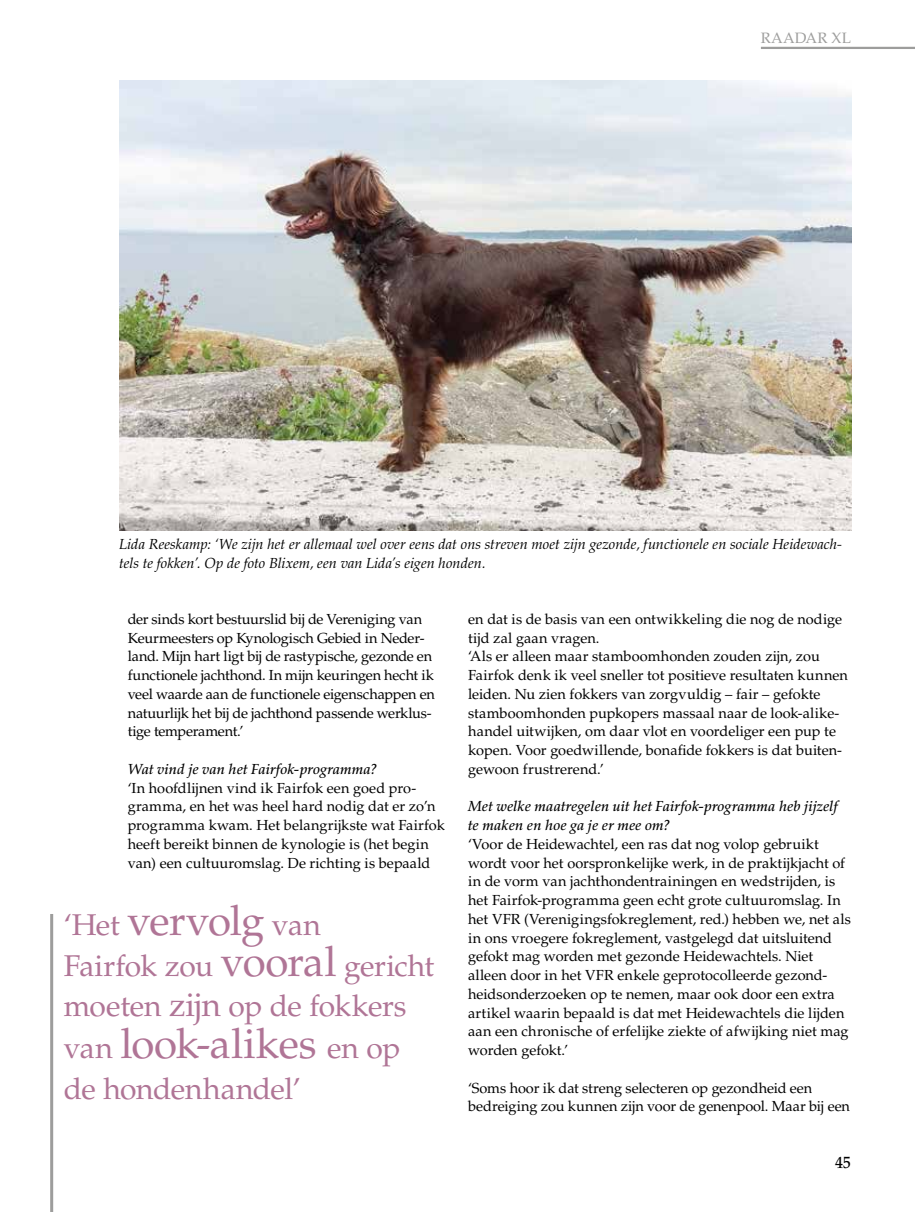
<style>
.page{position:relative;width:915px;height:1212px;background:#fff}
.page>*{position:absolute;margin:0;border:0;box-sizing:border-box;transform-origin:0 0}
.t1{font:42px "Palatino LT Std";letter-spacing:-.005em;color:#b07596}
.t2{font:30px/40.5px "Palatino LT Std";letter-spacing:-.01em;color:#b07596}
.t3{font:500 16.5px "Palatino LT Std";color:#000;scale:.95 1}
.t4{font:15px "Palatino LT Std";letter-spacing:.015em;color:#9d9d9c}
.t5{font:14.55px/18.8px "Palatino LT Std";color:#000}
.t6{font:14.55px/18.8px "Palatino LT Std";letter-spacing:-.02em;color:#000}
.t7{font:italic 14.55px/18.8px "Palatino LT Std";letter-spacing:.005em;color:#000}
.t8{font:italic 500 14.55px/18.8px "Palatino LT Std";color:#000}
.s1{font-size:42px}
.s2{font-size:33px}
.s3{font-size:30px}
</style>
<div class="page">
<hr style="left:760px;top:47px;width:154px;height:2px;background:#9d9d9c">
<hr style="left:50px;top:914px;width:3px;height:298px;background:#9d9d9c">
<img style="left:119px;top:80px;width:731px;height:450px">
<p class="t4" style="left:760px;top:29px;width:92px">RAADAR XL</p>
<p class="t7" style="left:119px;top:535px;width:724px">Lida Reeskamp: ‘We zijn het er allemaal wel over eens dat ons streven moet zijn gezonde, functionele en sociale Heidewach&shy;tels te fokken’. Op de foto Blixem, een van Lida’s eigen honden.</p>
<p class="t6" style="left:128px;top:610px;width:309px">der sinds kort bestuurslid bij de Vereniging van Keurmeesters op Kynologisch Gebied in Neder&shy;land. Mijn hart ligt bij de rastypische, gezonde en functionele jachthond. In mijn keuringen hecht ik veel waarde aan de functionele eigenschappen en natuurlijk het bij de jachthond passende werklus&shy;tige temperament.’</p>
<p class="t8" style="left:128px;top:760px;width:251px">Wat vind je van het Fairfok-programma?</p>
<p class="t5" style="left:128px;top:778px;width:318px">‘In hoofdlijnen vind ik Fairfok een goed pro&shy;gramma, en het was heel hard nodig dat er zo’n programma kwam. Het belangrijkste wat Fairfok heeft bereikt binnen de kynologie is (het begin van) een cultuuromslag. De richting is bepaald</p>
<h2 class="t2" style="left:64px;top:905px;width:372px">‘Het <span class="s1">vervolg</span> van<br>Fairfok zou <span class="s1">vooral</span> gericht moeten <span class="s2">zijn</span> op de fokkers</h2>
<h1 class="t1" style="left:64px;top:1019px;width:338px"><span class="s3">van</span> look-alikes <span class="s3">en op</span></h1>
<h2 class="t2" style="left:64px;top:1069px;width:238px">de hondenhandel’</h2>
<p class="t5" style="left:468px;top:610px;width:381px">en dat is de basis van een ontwikkeling die nog de nodige tijd zal gaan vragen.<br>‘Als er alleen maar stamboomhonden zouden zijn, zou Fairfok denk ik veel sneller tot positieve resultaten kunnen leiden. Nu zien fokkers van zorgvuldig – fair – gefokte stamboomhonden pupkopers massaal naar de look-alike&shy;handel uitwijken, om daar vlot en voordeliger een pup te kopen. Voor goedwillende, bonafide fokkers is dat buiten&shy;gewoon frustrerend.’</p>
<p class="t8" style="left:468px;top:797px;width:371px">Met welke maatregelen uit het Fairfok-programma heb jijzelf te maken en hoe ga je er mee om?</p>
<p class="t5" style="left:468px;top:835px;width:384px">‘Voor de Heidewachtel, een ras dat nog volop gebruikt wordt voor het oorspronkelijke werk, in de praktijkjacht of in de vorm van jachthondentrainingen en wedstrijden, is het Fairfok-programma geen echt grote cultuuromslag. In het VFR (Verenigingsfokreglement, red.) hebben we, net als in ons vroegere fokreglement, vastgelegd dat uitsluitend gefokt mag worden met gezonde Heidewachtels. Niet alleen door in het VFR enkele geprotocolleerde gezond&shy;heidsonderzoeken op te nemen, maar ook door een extra artikel waarin bepaald is dat met Heidewachtels die lijden aan een chronische of erfelijke ziekte of afwijking niet mag worden gefokt.’</p>
<p class="t5" style="left:468px;top:1078px;width:383px">‘Soms hoor ik dat streng selecteren op gezondheid een bedreiging zou kunnen zijn voor de genenpool. Maar bij een</p>
<p class="t3" style="left:834px;top:1152px;width:18px">45</p>
</div>
